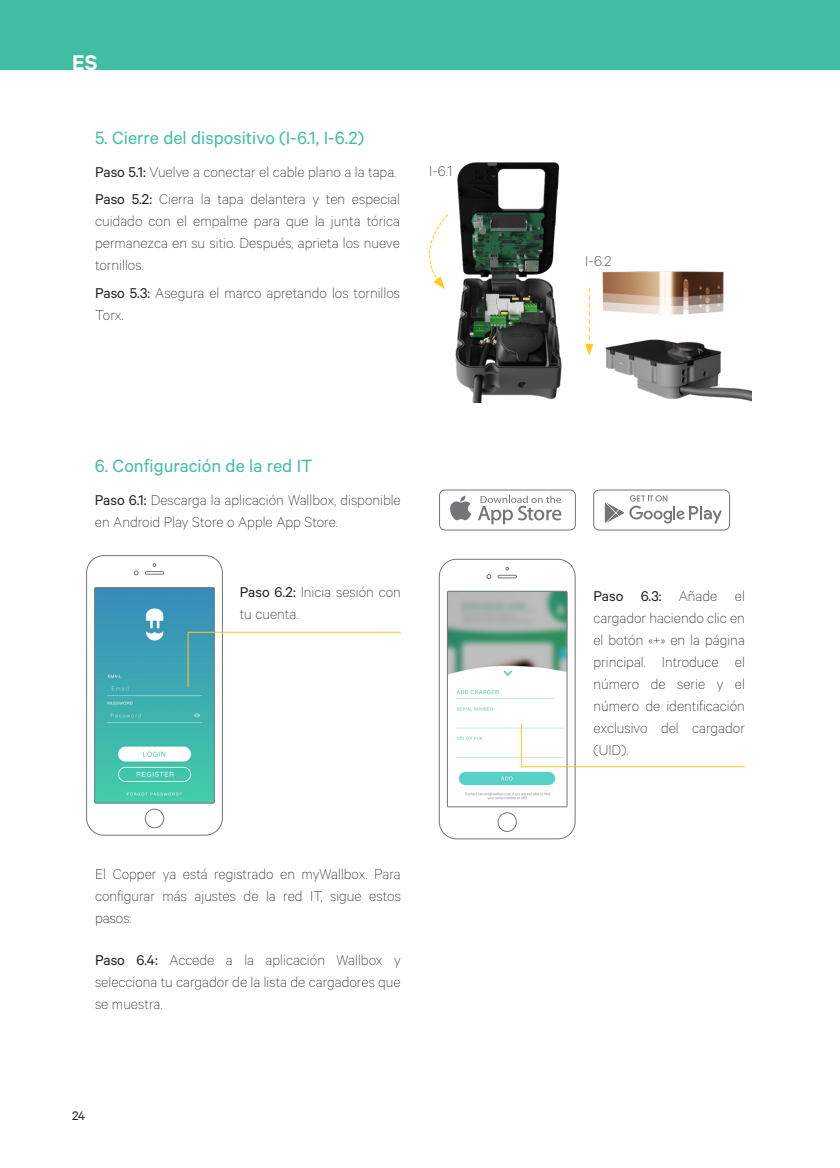
<style>
.page{position:relative;width:840px;height:1168px;background:#fff}
.page>*{position:absolute;margin:0;border:0;box-sizing:border-box;transform-origin:0 0}
.t1{font:600 24px "Calibre";color:#fff}
.subtitulos{font:20px "Calibre";color:#41bea2}
.Bullets{font:100 16px/22px "Calibre";color:#231f20;text-align:justify}
.subtitulos-2{font:100 16px "Calibre";color:#231f20}
.t2{font:14px "Calibre";color:#231f20}
.s1{font-weight:400}
</style>
<div class="page">
<div style="left:0;top:0;width:839px;height:70px;background:#41bea2"></div>
<svg style="left:86px;top:555px;width:315px;height:281px"></svg>
<svg style="left:438px;top:559px;width:307px;height:280px"></svg>
<div style="left:593px;top:490px;width:136px;height:40px;border:1px solid #727679;border-radius:5px"></div>
<svg style="left:604px;top:495px;width:117px;height:28px"></svg>
<div style="left:439px;top:490px;width:136px;height:40px;border:1px solid #727679;border-radius:5px"></div>
<svg style="left:450px;top:496px;width:21px;height:24px"></svg>
<svg style="left:478px;top:496px;width:83px;height:28px"></svg>
<img style="left:455px;top:162px;width:107px;height:240px">
<img style="left:588px;top:271px;width:162px;height:130px">
<svg style="left:429px;top:214px;width:20px;height:75px"></svg>
<svg style="left:585px;top:288px;width:8px;height:67px"></svg>
<p class="t1" style="left:72px;top:48px;width:27px">ES</p>
<p class="subtitulos" style="left:95px;top:126px;width:270px">5. Cierre del dispositivo (I-6.1, I-6.2)</p>
<p class="Bullets" style="left:95px;top:161px;width:302px"><span class="s1">Paso 5.1:</span> Vuelve a conectar el cable plano a la tapa.</p>
<p class="Bullets" style="left:95px;top:188px;width:306px"><span class="s1">Paso 5.2:</span> Cierra la tapa delantera y ten especial cuidado con el empalme para que la junta tórica permanezca en su sitio. Después, aprieta los nueve tornillos.</p>
<p class="Bullets" style="left:95px;top:281px;width:306px"><span class="s1">Paso 5.3:</span> Asegura el marco apretando los tornillos<br>Torx.</p>
<p class="subtitulos-2" style="left:429px;top:162px;width:25px">I-6.1</p>
<p class="subtitulos" style="left:95px;top:454px;width:219px">6. Configuración de la red IT</p>
<p class="Bullets" style="left:95px;top:489px;width:307px"><span class="s1">Paso 6.1:</span> Descarga la aplicación Wallbox, disponible en Android Play Store o Apple App Store.</p>
<p class="Bullets" style="left:240px;top:580px;width:162px"><span class="s1">Paso 6.2:</span> Inicia sesión con tu cuenta.</p>
<p class="Bullets" style="left:95px;top:862px;width:307px">El Copper ya está registrado en myWallbox. Para configurar más ajustes de la red IT, sigue estos pasos:</p>
<p class="Bullets" style="left:95px;top:948px;width:307px"><span class="s1">Paso 6.4:</span> Accede a la aplicación Wallbox y selecciona tu cargador de la lista de cargadores que se muestra.</p>
<p class="t2" style="left:72px;top:1107px;width:15px">24</p>
<p class="subtitulos-2" style="left:585px;top:252px;width:28px">I-6.2</p>
<p class="Bullets" style="left:593px;top:584px;width:153px"><span class="s1">Paso 6.3:</span> Añade el cargador haciendo clic en el botón «+» en la página principal. Introduce el número de serie y el número de identificación exclusivo del cargador (UID).</p>
</div>
